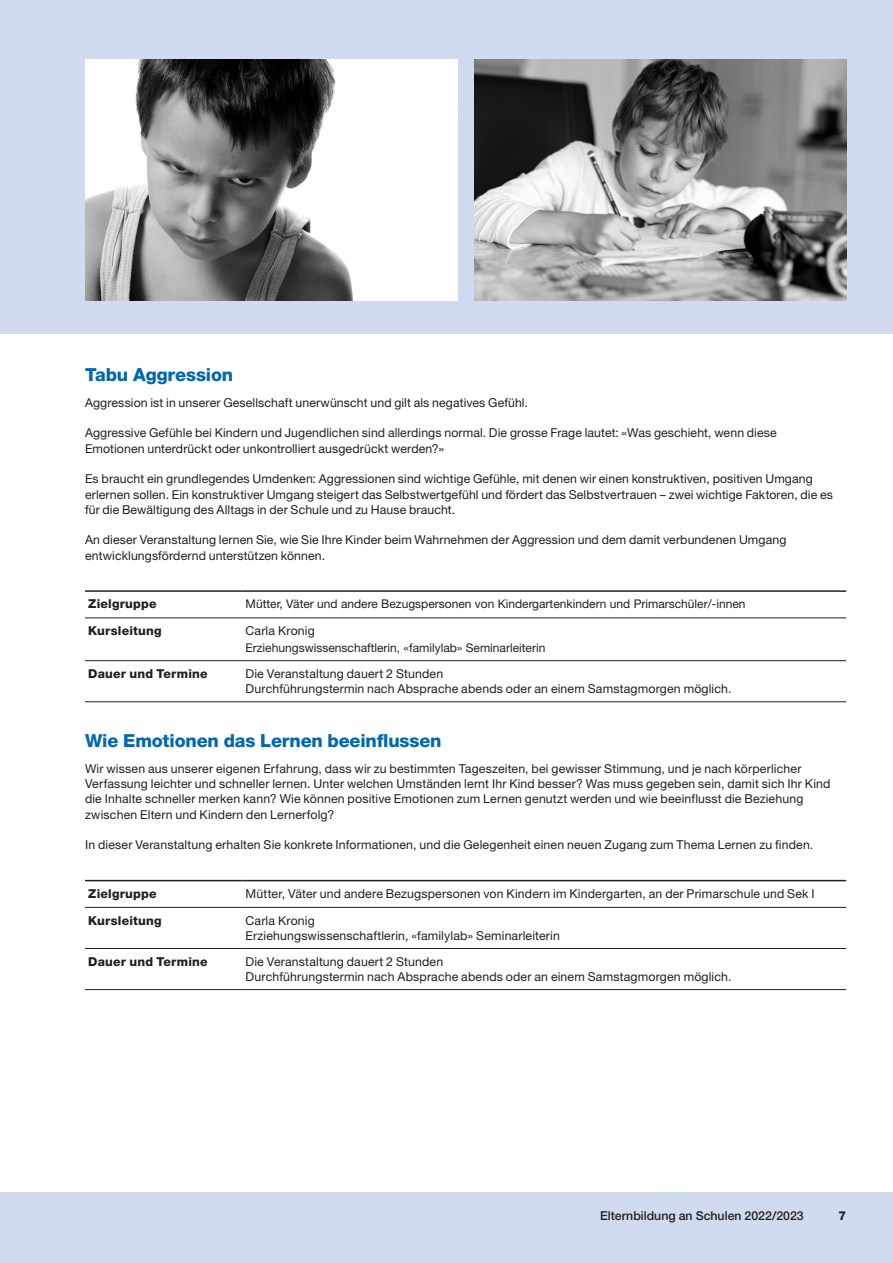
<style>
.page{position:relative;width:893px;height:1263px;background:#d1dbef}
.page>*{position:absolute;margin:0;border:0;box-sizing:border-box;transform-origin:0 0}
.t1{font:800 18px "Helvetica Neue LT Std";letter-spacing:-.01em;color:#0166b3}
._10_Tabelle_Roman_8{font:12.3px/15.3px "Helvetica Neue LT Std";letter-spacing:.01em;color:#231f20}
._10_Tabelle_Heavy_8{font:800 12.3px "Helvetica Neue LT Std";letter-spacing:.015em;color:#231f20}
.t2{font:500 12.3px "Helvetica Neue LT Std";color:#231f20}
.table_basic_bold{font:12px "Helvetica Neue LT Std";color:#231f20}
.table_basic_roman{font:12px "Helvetica Neue LT Std";color:#231f20}
</style>
<div class="page">
<div style="left:0;top:334px;width:893px;height:857px;background:#fff"></div>
<hr style="left:85px;top:590px;width:157px;height:2px;background:#231f20">
<hr style="left:242px;top:590px;width:604px;height:2px;background:#231f20">
<hr style="left:85px;top:618px;width:157px;height:1px;background:#231f20">
<hr style="left:242px;top:618px;width:604px;height:1px;background:#231f20">
<hr style="left:85px;top:660px;width:157px;height:1px;background:#231f20">
<hr style="left:242px;top:660px;width:604px;height:1px;background:#231f20">
<hr style="left:85px;top:701px;width:157px;height:1px;background:#231f20">
<hr style="left:242px;top:701px;width:604px;height:1px;background:#231f20">
<hr style="left:85px;top:880px;width:157px;height:1px;background:#231f20">
<hr style="left:242px;top:880px;width:604px;height:1px;background:#231f20">
<hr style="left:85px;top:907px;width:157px;height:1px;background:#231f20">
<hr style="left:242px;top:907px;width:604px;height:1px;background:#231f20">
<hr style="left:85px;top:948px;width:157px;height:1px;background:#231f20">
<hr style="left:242px;top:948px;width:604px;height:1px;background:#231f20">
<hr style="left:85px;top:989px;width:157px;height:1px;background:#231f20">
<hr style="left:242px;top:989px;width:604px;height:1px;background:#231f20">
<img style="left:474px;top:60px;width:372px;height:240px">
<img style="left:85px;top:60px;width:372px;height:240px">
<p class="t1" style="left:85px;top:364px;width:150px">Tabu Aggression</p>
<p class="_10_Tabelle_Roman_8" style="left:85px;top:394px;width:444px">Aggression ist in unserer Gesellschaft unerwünscht und gilt als negatives Gefühl.</p>
<p class="_10_Tabelle_Roman_8" style="left:85px;top:425px;width:693px">Aggressive Gefühle bei Kindern und Jugendlichen sind allerdings normal. Die grosse Frage lautet: «Was geschieht, wenn diese<br>Emotionen unterdrückt oder unkontrolliert ausgedrückt werden?»</p>
<p class="_10_Tabelle_Roman_8" style="left:85px;top:471px;width:749px">Es braucht ein grundlegendes Umdenken: Aggressionen sind wichtige Gefühle, mit denen wir einen konstruktiven, positiven Umgang erlernen sollen. Ein konstruktiver Umgang steigert das Selbstwertgefühl und fördert das Selbstvertrauen – zwei wichtige Faktoren, die es für die Bewältigung des Alltags in der Schule und zu Hause braucht.</p>
<p class="_10_Tabelle_Roman_8" style="left:85px;top:532px;width:703px">An dieser Veranstaltung lernen Sie, wie Sie Ihre Kinder beim Wahrnehmen der Aggression und dem damit verbundenen Umgang entwicklungsfördernd unterstützen können.</p>
<p class="_10_Tabelle_Heavy_8" style="left:88px;top:597px;width:70px">Zielgruppe</p>
<p class="table_basic_bold" style="left:246px;top:597px;width:501px">Mütter, Väter und andere Bezugspersonen von Kindergartenkindern und Primarschüler/-innen</p>
<p class="_10_Tabelle_Heavy_8" style="left:88px;top:623px;width:75px">Kursleitung</p>
<p class="_10_Tabelle_Roman_8" style="left:246px;top:623px;width:71px">Carla Kronig</p>
<p class="table_basic_roman" style="left:246px;top:641px;width:301px">Erziehungswissenschaftlerin, «familylab» Seminarleiterin</p>
<p class="_10_Tabelle_Heavy_8" style="left:88px;top:666px;width:121px">Dauer und Termine</p>
<p class="_10_Tabelle_Roman_8" style="left:246px;top:666px;width:487px">Die Veranstaltung dauert 2 Stunden<br>Durchführungstermin nach Absprache abends oder an einem Samstagmorgen möglich.</p>
<p class="t1" style="left:85px;top:730px;width:358px">Wie Emotionen das Lernen beeinflussen</p>
<p class="_10_Tabelle_Roman_8" style="left:85px;top:760px;width:747px">Wir wissen aus unserer eigenen Erfahrung, dass wir zu bestimmten Tageszeiten, bei gewisser Stimmung, und je nach körperlicher Verfassung leichter und schneller lernen. Unter welchen Umständen lernt Ihr Kind besser? Was muss gegeben sein, damit sich Ihr Kind die Inhalte schneller merken kann? Wie können positive Emotionen zum Lernen genutzt werden und wie beeinflusst die Beziehung zwischen Eltern und Kindern den Lernerfolg?</p>
<p class="_10_Tabelle_Roman_8" style="left:85px;top:837px;width:730px">In dieser Veranstaltung erhalten Sie konkrete Informationen, und die Gelegenheit einen neuen Zugang zum Thema Lernen zu finden.</p>
<p class="_10_Tabelle_Heavy_8" style="left:88px;top:886px;width:70px">Zielgruppe</p>
<p class="_10_Tabelle_Roman_8" style="left:246px;top:886px;width:571px">Mütter, Väter und andere Bezugspersonen von Kindern im Kindergarten, an der Primarschule und Sek I</p>
<p class="_10_Tabelle_Heavy_8" style="left:88px;top:913px;width:75px">Kursleitung</p>
<p class="_10_Tabelle_Roman_8" style="left:246px;top:912px;width:71px">Carla Kronig</p>
<p class="_10_Tabelle_Roman_8" style="left:246px;top:928px;width:316px">Erziehungswissenschaftlerin, «familylab» Seminarleiterin</p>
<p class="_10_Tabelle_Heavy_8" style="left:88px;top:954px;width:121px">Dauer und Termine</p>
<p class="_10_Tabelle_Roman_8" style="left:246px;top:953px;width:487px">Die Veranstaltung dauert 2 Stunden<br>Durchführungstermin nach Absprache abends oder an einem Samstagmorgen möglich.</p>
<p class="t2" style="left:600px;top:1209px;width:205px">Elternbildung an Schulen 2022/2023</p>
<p class="t2" style="left:750px;top:1209px;width:56px">Kategorie</p>
<p class="_10_Tabelle_Heavy_8" style="left:839px;top:1209px;width:9px">7</p>
</div>
